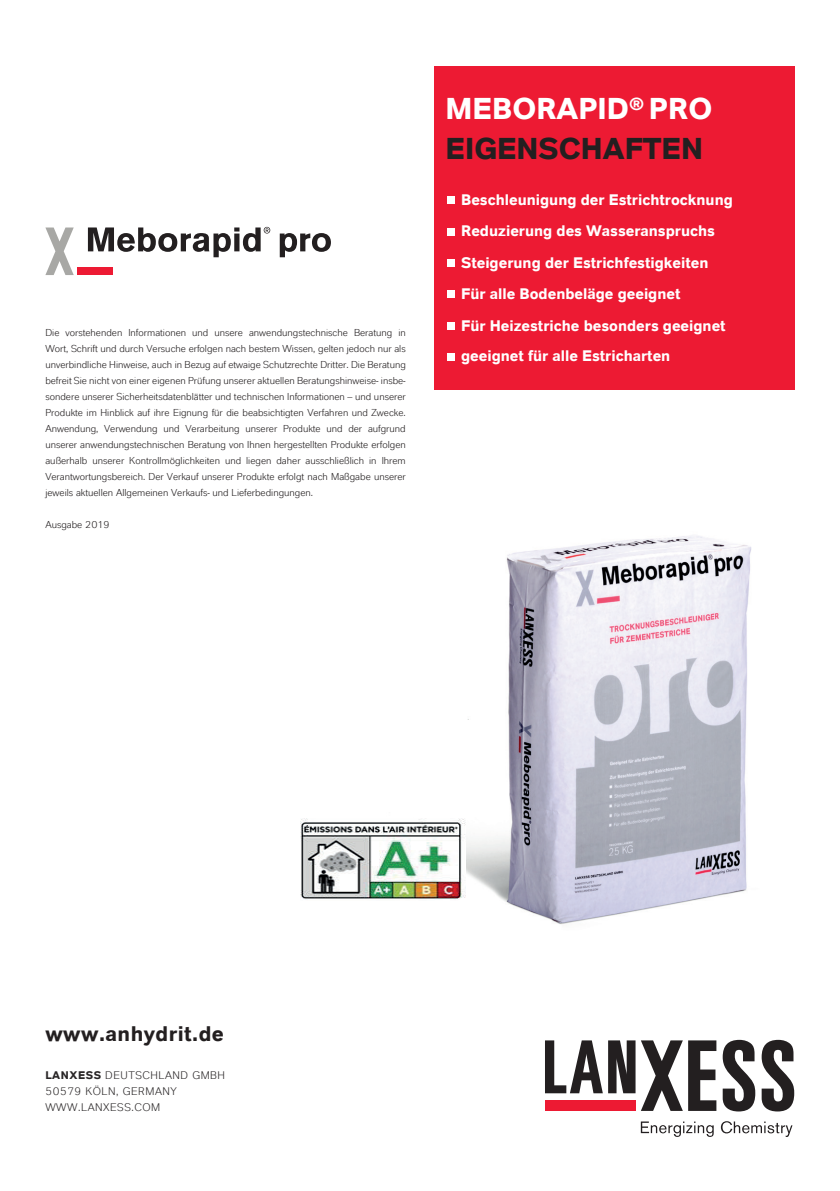
<style>
.page{position:relative;width:840px;height:1191px;background:#fff}
.page>*{position:absolute;margin:0;border:0;box-sizing:border-box;transform-origin:0 0}
.t1{font:700 30px/40px "Lanxess";color:#231f20}
.t2{font:700 21px "Lanxess";letter-spacing:.02em;color:#231f20}
.t3{font:700 15.2px/31.2px "Lanxess";color:#fff}
.t4{font:11px/16px "Lanxess";letter-spacing:.05em;color:#282526}
.t5{font:10px/16px "Lanxess";color:#231f20;text-align:justify}
.s1{color:#fff}
.s2{font-family:"Lanxess Bd"}
</style>
<div class="page">
<img style="left:465px;top:536px;width:287px;height:388px">
<hr style="left:839px;top:891px;width:1px;height:300px;background:#ececee">
<div style="left:434px;top:67px;width:360px;height:323px;background:#ed1a33"></div>
<div style="left:447px;top:197px;width:7px;height:7px;background:#fff"></div>
<div style="left:447px;top:228px;width:7px;height:7px;background:#fff"></div>
<div style="left:447px;top:259px;width:7px;height:8px;background:#fff"></div>
<div style="left:447px;top:291px;width:7px;height:7px;background:#fff"></div>
<div style="left:447px;top:322px;width:7px;height:7px;background:#fff"></div>
<div style="left:447px;top:353px;width:7px;height:8px;background:#fff"></div>
<svg style="left:640px;top:1121px;width:73px;height:15px"></svg>
<svg style="left:722px;top:1039px;width:32px;height:72px"></svg>
<svg style="left:761px;top:1039px;width:32px;height:72px"></svg>
<svg style="left:545px;top:1040px;width:171px;height:71px"></svg>
<svg style="left:720px;top:1121px;width:72px;height:16px"></svg>
<div style="left:77px;top:268px;width:36px;height:7px;background:#ed1a33"></div>
<svg style="left:45px;top:227px;width:29px;height:48px"></svg>
<svg style="left:279px;top:233px;width:52px;height:24px"></svg>
<svg style="left:88px;top:227px;width:182px;height:30px"></svg>
<img style="left:300px;top:818px;width:165px;height:82px">
<p class="t5" style="left:45px;top:324px;width:362px">Die vorstehenden Informationen und unsere anwendungstechnische Beratung in Wort, Schrift und durch Versuche erfolgen nach bestem Wissen, gelten jedoch nur als unverbindliche Hinweise, auch in Bezug auf etwaige Schutzrechte Dritter. Die Beratung befreit Sie nicht von einer eigenen Prüfung unserer aktuellen Beratungshinweise- insbe&shy;sondere unserer Sicherheitsdatenblätter und technischen Informationen – und unserer Produkte im Hinblick auf ihre Eignung für die beabsichtigten Verfahren und Zwecke.<br>Anwendung, Verwendung und Verarbeitung unserer Produkte und der aufgrund unserer anwendungstechnischen Beratung von Ihnen hergestellten Produkte erfolgen außerhalb unserer Kontrollmöglichkeiten und liegen daher ausschließlich in Ihrem Verantwortungsbereich. Der Verkauf unserer Produkte erfolgt nach Maßgabe unserer jeweils aktuellen Allgemeinen Verkaufs- und Lieferbedingungen.</p>
<p class="t5" style="left:45px;top:516px;width:66px">Ausgabe 2019</p>
<h1 class="t1" style="left:445px;top:88px;width:268px"><span class="s1">MEBORAPID</span><sup>®</sup> <span class="s1">PRO<br></span>EIGENSCHAFTEN</h1>
<h3 class="t3" style="left:461px;top:184px;width:273px">Beschleunigung der Estrichtrocknung Reduzierung des Wasseranspruchs Steigerung der Estrichfestigkeiten Für alle Bodenbeläge geeignet<br>Für Heizestriche besonders geeignet geeignet für alle Estricharten</h3>
<h2 class="t2" style="left:45px;top:1021px;width:180px">www.anhydrit.de</h2>
<p class="t4" style="left:45px;top:1067px;width:181px"><span class="s2">LANXESS</span> DEUTSCHLAND GMBH<br>50579 KÖLN, GERMANY<br>WWW.LANXESS.COM</p>
</div>
